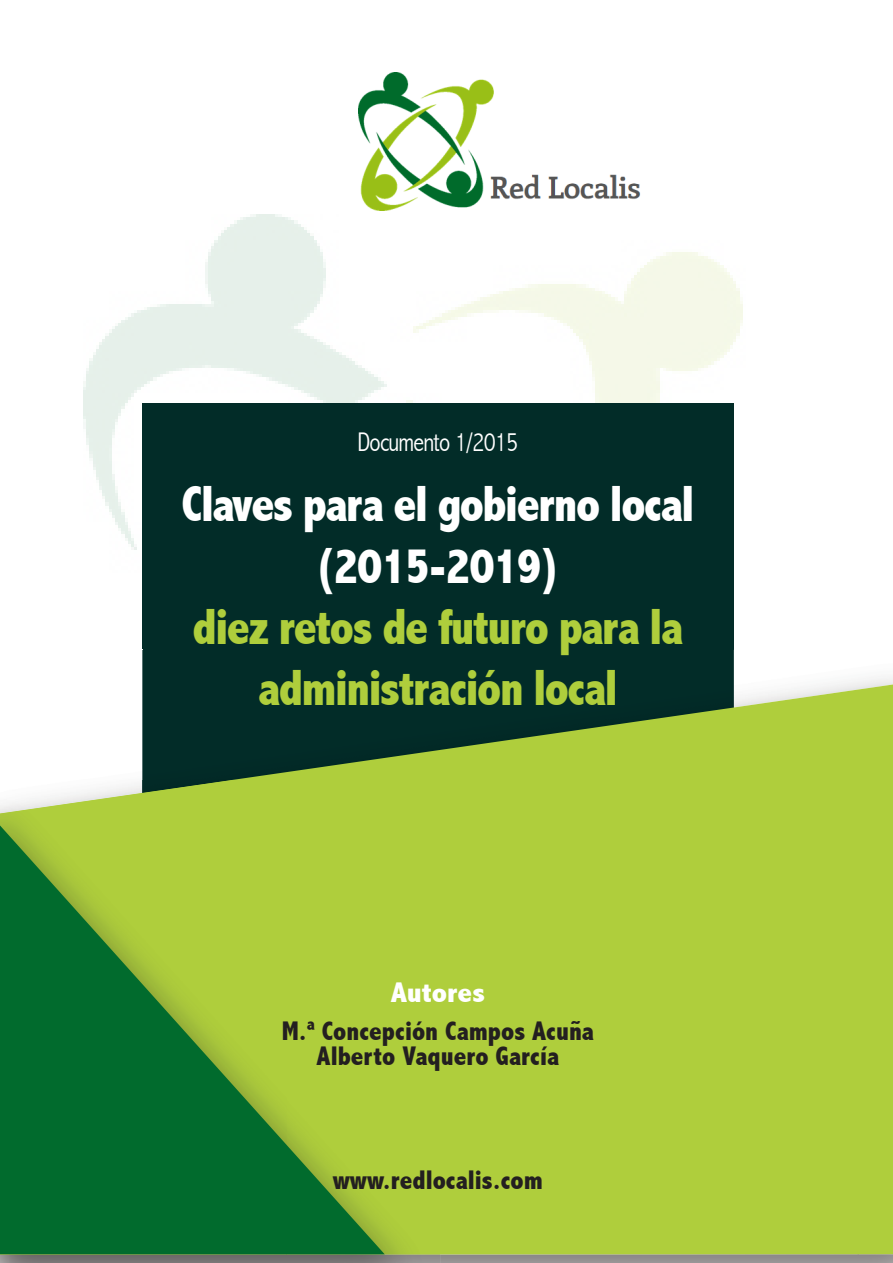
<style>
.page{position:relative;width:893px;height:1263px;background:#fff}
.page>*{position:absolute;margin:0;border:0;box-sizing:border-box;transform-origin:0 0}
.t1{font:800 condensed 51px/61.2px "Abadi";letter-spacing:-.03em;color:#afce3c;text-align:center}
.t2{font:800 condensed 51px/61.2px "Abadi";letter-spacing:-.03em;color:#fff;text-align:center}
.t3{font:800 condensed 28.5px "Abadi";color:#fff;scale:1.1 1}
.t4{font:800 condensed 27px/25.5px "Abadi";color:#231f20;text-align:center}
.t5{font:300 condensed 27px "Abadi";letter-spacing:-.03em;color:#fff}
</style>
<div class="page">
<img style="left:83px;top:214px;width:660px;height:336px">
<img style="left:358px;top:72px;width:283px;height:139px">
<div style="left:142px;top:404px;width:592px;height:445px;background:#022c28"></div>
<img style="left:10px;top:1254px;width:882px;height:9px">
<svg style="left:142px;top:684px;width:750px;height:570px;background:#98b83a"></svg>
<svg style="left:0;top:1254px;width:10px;height:9px"></svg>
<img style="left:0;top:780px;width:440px;height:474px">
<svg style="left:0;top:825px;width:385px;height:429px;background:#579b34"></svg>
<p class="t5" style="left:358px;top:427px;width:162px">Documento 1/2015</p>
<h1 class="t2" style="left:182px;top:475px;width:514px">Claves para el gobierno local (2015-2019)</h1>
<h1 class="t1" style="left:193px;top:598px;width:492px">diez retos de futuro para la administración local</h1>
<p class="t3" style="left:391px;top:977px;width:87px">Autores</p>
<p class="t4" style="left:282px;top:1019px;width:314px">M.ª Concepción Campos Acuña<br>Alberto Vaquero García</p>
<p class="t4" style="left:333px;top:1168px;width:212px">www.redlocalis.com</p>
</div>
